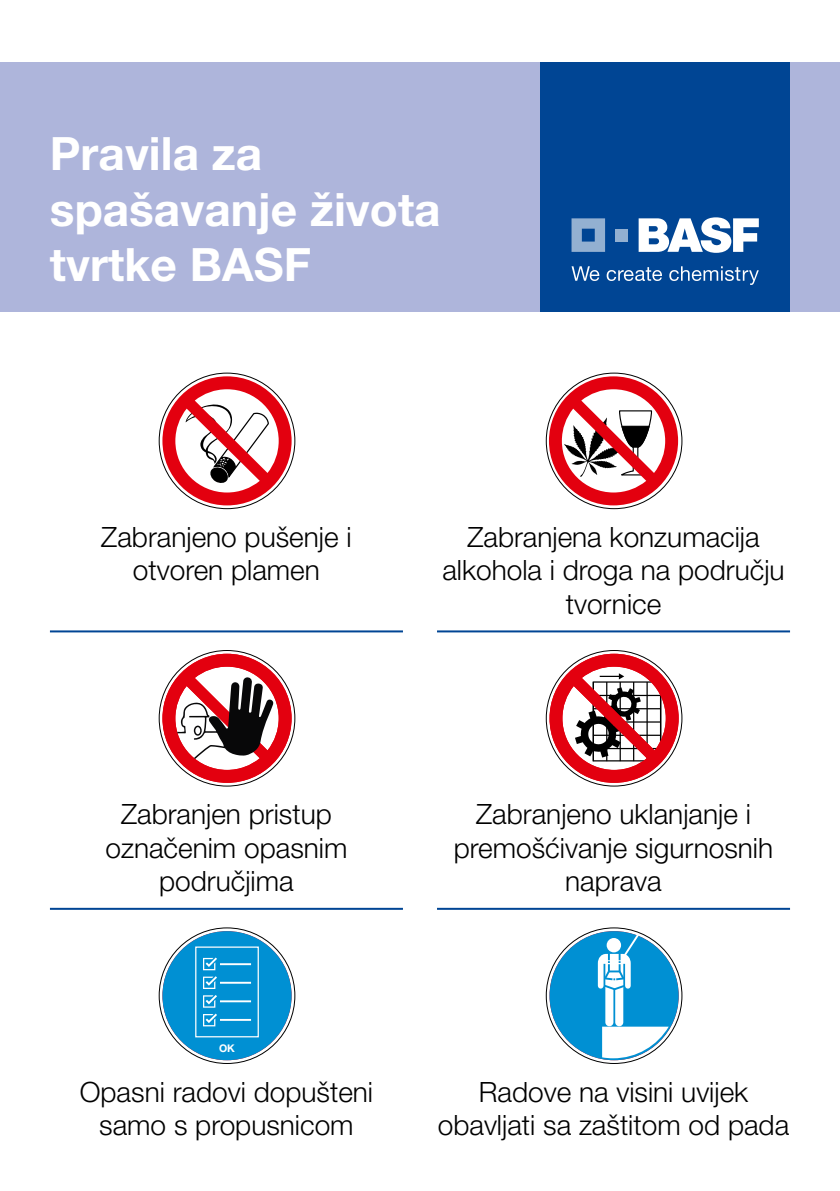
<style>
.page{position:relative;width:840px;height:1191px;background:#fff}
.page>*{position:absolute;margin:0;border:0;box-sizing:border-box;transform-origin:0 0}
.t1{font:700 46px/55.2px "Helvetica Neue LT Pro";color:#fff}
.t2{font:300 28px/33.6px "Helvetica Neue LT Pro";color:#000;text-align:center}
.t3{font:700 10.4px "Helvetica Neue LT Pro";color:#fff}
</style>
<div class="page">
<hr style="left:50px;top:630px;width:353px;height:2px;background:#004594">
<hr style="left:50px;top:907px;width:353px;height:2px;background:#004594">
<hr style="left:437px;top:630px;width:352px;height:2px;background:#004594">
<hr style="left:437px;top:907px;width:352px;height:2px;background:#004594">
<div style="left:0;top:62px;width:839px;height:250px;background:#aeb5db"></div>
<div style="left:540px;top:62px;width:249px;height:250px;background:#004594"></div>
<svg style="left:571px;top:218px;width:33px;height:34px"></svg>
<div style="left:615px;top:229px;width:13px;height:12px;background:#93b0d1"></div>
<svg style="left:638px;top:217px;width:120px;height:36px"></svg>
<svg style="left:571px;top:266px;width:28px;height:15px"></svg>
<svg style="left:606px;top:267px;width:55px;height:14px"></svg>
<svg style="left:669px;top:266px;width:89px;height:19px"></svg>
<svg style="left:546px;top:928px;width:135px;height:135px"></svg>
<div style="left:549px;top:931px;width:129px;height:129px;background:#0090d3;border-radius:50%"></div>
<svg style="left:597px;top:932px;width:71px;height:126px"></svg>
<svg style="left:159px;top:928px;width:136px;height:135px"></svg>
<div style="left:162px;top:931px;width:129px;height:129px;background:#0090d3;border-radius:50%"></div>
<div style="left:195px;top:946px;width:64px;height:91px;border:1px solid #fff"></div>
<svg style="left:203px;top:957px;width:14px;height:13px"></svg>
<hr style="left:220px;top:963px;width:31px;height:2px;background:#fff">
<svg style="left:203px;top:976px;width:14px;height:13px"></svg>
<hr style="left:220px;top:981px;width:31px;height:2px;background:#fff">
<svg style="left:203px;top:995px;width:14px;height:12px"></svg>
<hr style="left:220px;top:1000px;width:31px;height:2px;background:#fff">
<svg style="left:203px;top:1013px;width:14px;height:13px"></svg>
<hr style="left:220px;top:1019px;width:31px;height:1px;background:#fff">
<svg style="left:162px;top:654px;width:129px;height:129px"></svg>
<svg style="left:549px;top:654px;width:129px;height:129px"></svg>
<svg style="left:162px;top:376px;width:129px;height:129px"></svg>
<svg style="left:548px;top:376px;width:129px;height:129px"></svg>
<h1 class="t1" style="left:50px;top:125px;width:392px">Pravila za spašavanje života tvrtke BASF</h1>
<p class="t2" style="left:101px;top:519px;width:251px">Zabranjeno pušenje i otvoren plamen</p>
<p class="t2" style="left:442px;top:519px;width:343px">Zabranjena konzumacija alkohola i droga na području tvornice</p>
<p class="t2" style="left:105px;top:797px;width:243px">Zabranjen pristup označenim opasnim područjima</p>
<p class="t2" style="left:453px;top:797px;width:320px">Zabranjeno uklanjanje i premošćivanje sigurnosnih naprava</p>
<p class="t3" style="left:219px;top:1042px;width:17px">OK</p>
<p class="t2" style="left:80px;top:1074px;width:294px">Opasni radovi dopušteni samo s propusnicom</p>
<p class="t2" style="left:437px;top:1074px;width:353px">Radove na visini uvijek obavljati sa zaštitom od pada</p>
</div>
